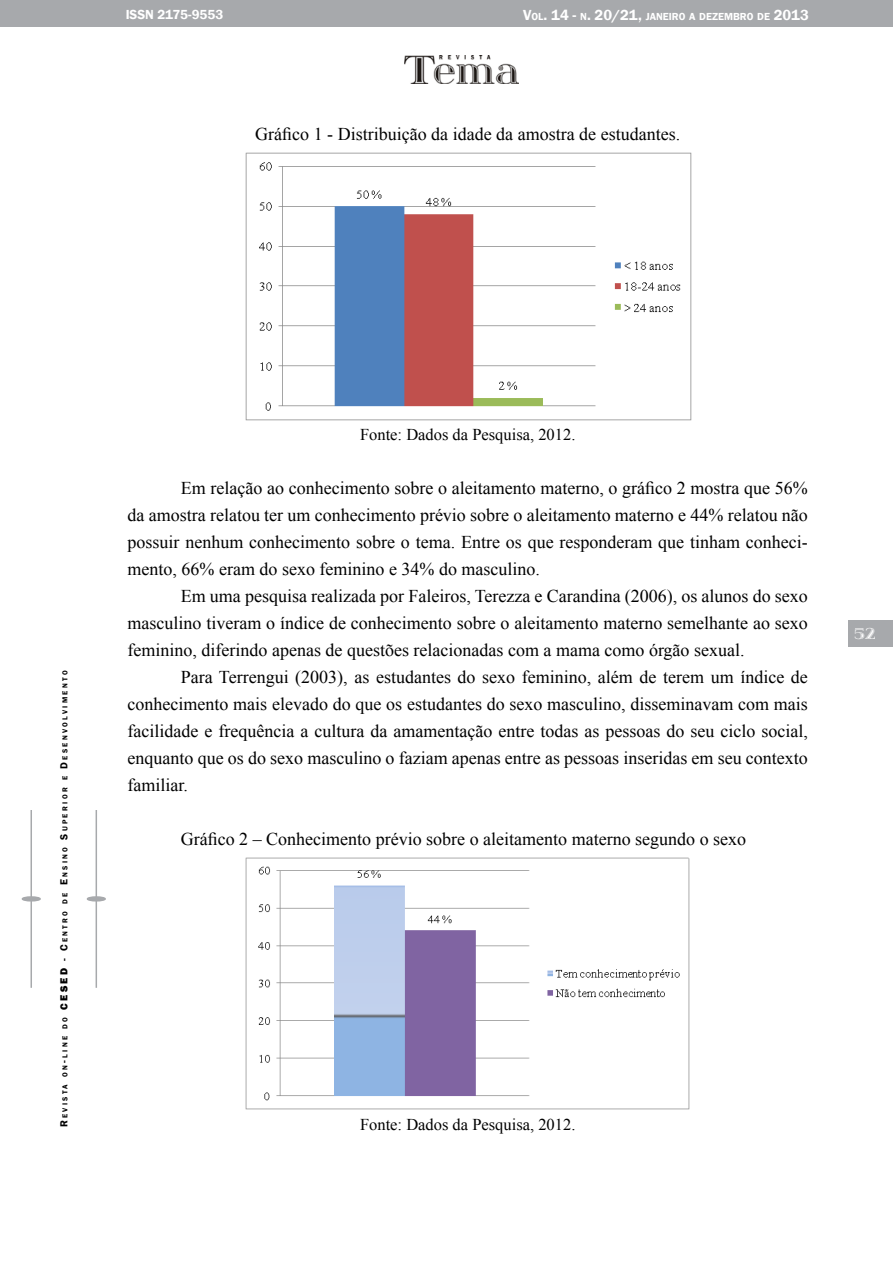
<style>
.page{position:relative;width:893px;height:1263px;background:#fff}
.page>*{position:absolute;margin:0;border:0;box-sizing:border-box;transform-origin:0 0}
.t1{font:18px/27px "Times New Roman";color:#000;text-align:justify}
.t2{font:18px "itsadzoke S01";color:#fff}
.t3{font:16.5px "Times New Roman";color:#000}
.t4{font:600 13.5px "Franklin Gothic";color:#fff}
.t5{font:600 10.5px "Franklin Gothic";color:#fff}
.t6{font:600 7.35px "Franklin Gothic";letter-spacing:.315em;color:#000}
.s1{font-size:15px}
.s2{font-size:10.5px}
.s3{font-weight:800;font-size:10.5px}
</style>
<div class="page">
<div style="left:0;top:0;width:893px;height:26px;background:#a7a9ac"></div>
<img style="left:405px;top:55px;width:114px;height:29px">
<div style="left:848px;top:621px;width:45px;height:26px;background:#a7a9ac"></div>
<hr style="left:87px;top:897px;width:18px;height:4px;background:#a7a9ac;border-radius:50%">
<div style="left:87px;top:896px;width:19px;height:5px;border:2px solid #a7a9ac;border-radius:50%"></div>
<hr style="left:96px;top:810px;width:1px;height:178px;background:#a7a9ac">
<hr style="left:22px;top:897px;width:18px;height:4px;background:#a7a9ac;border-radius:50%">
<div style="left:22px;top:896px;width:19px;height:5px;border:2px solid #a7a9ac;border-radius:50%"></div>
<hr style="left:31px;top:810px;width:1px;height:178px;background:#a7a9ac">
<img style="left:245px;top:153px;width:446px;height:268px">
<img style="left:245px;top:857px;width:444px;height:252px">
<p class="t4" style="left:126px;top:6px;width:99px">ISSN 2175-9553</p>
<p class="t5" style="left:523px;top:10px;width:287px"><span class="s1">V</span>OL<span class="s1">. 14 -</span> N<span class="s1">. 20/21,</span> JANEIRO A DEZEMBRO DE <span class="s1">2013</span></p>
<p class="t1" style="left:255px;top:120px;width:426px">Gráfico 1 - Distribuição da idade da amostra de estudantes.</p>
<p class="t6" style="left:60px;top:1127px;width:458px;rotate:-90deg"><span class="s2">R</span> EVISTA ON<span class="s2">-</span>LINE DO <span class="s3">CESED</span> <span class="s2">- C</span>ENTRO DE <span class="s2">E</span> NSINO <span class="s2">S</span>UPERIOR E <span class="s2">D</span> ESENVOLVIMENTO</p>
<p class="t3" style="left:360px;top:424px;width:217px">Fonte: Dados da Pesquisa, 2012.</p>
<p class="t1" style="left:128px;top:474px;width:682px;text-indent:53px">Em relação ao conhecimento sobre o aleitamento materno, o gráfico 2 mostra que 56% da amostra relatou ter um conhecimento prévio sobre o aleitamento materno e 44% relatou não possuir nenhum conhecimento sobre o tema. Entre os que responderam que tinham conheci&shy;mento, 66% eram do sexo feminino e 34% do masculino.</p>
<p class="t1" style="left:128px;top:582px;width:682px;text-indent:53px">Em uma pesquisa realizada por Faleiros, Terezza e Carandina (2006), os alunos do sexo masculino tiveram o índice de conhecimento sobre o aleitamento materno semelhante ao sexo feminino, diferindo apenas de questões relacionadas com a mama como órgão sexual.</p>
<p class="t1" style="left:128px;top:663px;width:682px;text-indent:53px">Para Terrengui (2003), as estudantes do sexo feminino, além de terem um índice de conhecimento mais elevado do que os estudantes do sexo masculino, disseminavam com mais facilidade e frequência a cultura da amamentação entre todas as pessoas do seu ciclo social, enquanto que os do sexo masculino o faziam apenas entre as pessoas inseridas em seu contexto familiar.</p>
<p class="t1" style="left:181px;top:825px;width:567px">Gráfico 2 – Conhecimento prévio sobre o aleitamento materno segundo o sexo</p>
<p class="t2" style="left:855px;top:621px;width:23px">52</p>
<p class="t3" style="left:360px;top:1113px;width:217px">Fonte: Dados da Pesquisa, 2012.</p>
</div>
